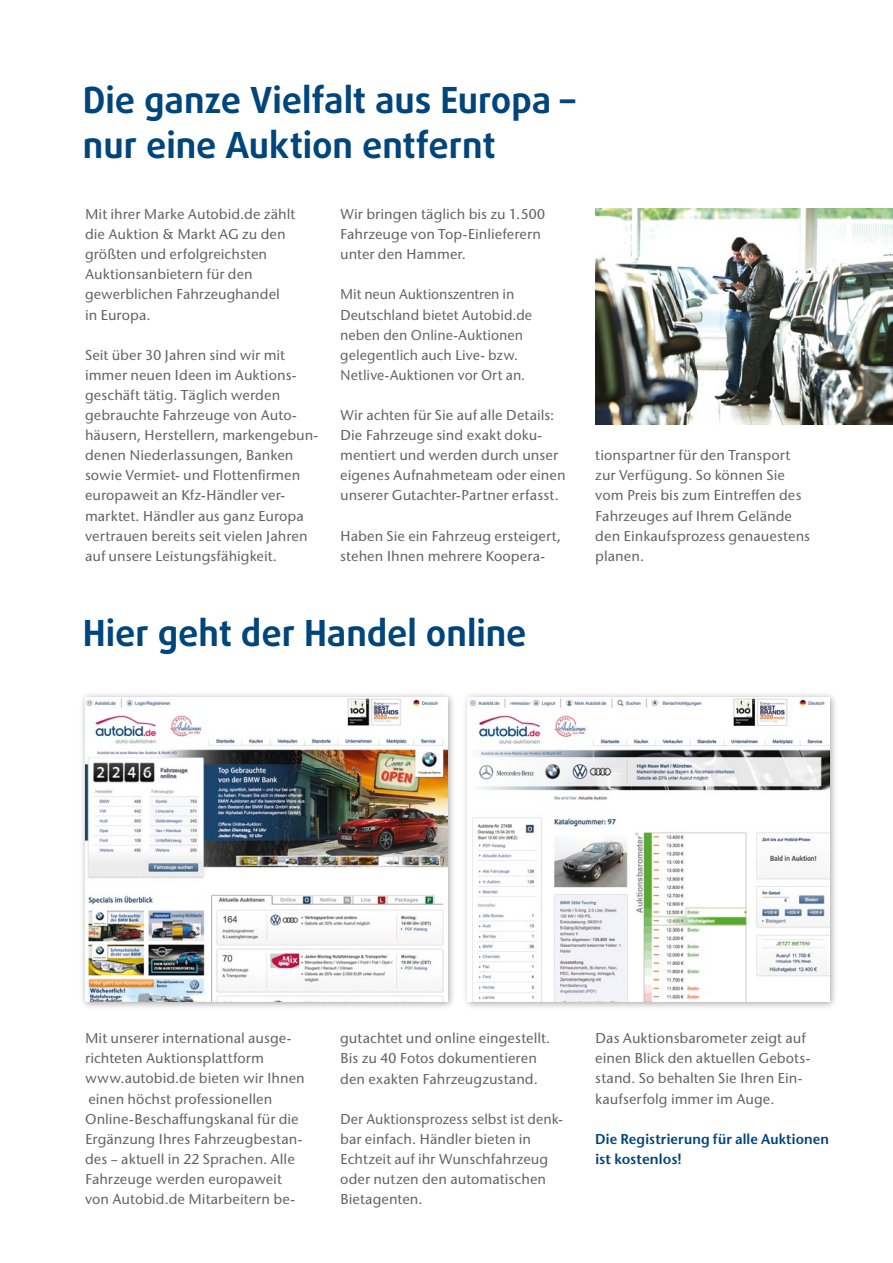
<style>
.page{position:relative;width:893px;height:1263px;background:#fff}
.page>*{position:absolute;margin:0;border:0;box-sizing:border-box;transform-origin:0 0}
.t1{font:700 36px/45px "Daxline Pro";color:#00457c}
.t2{font:500 14.25px/20.1px "Stone Sans ITC";color:#646363}
.t3{font:600 14.25px/20.1px "Stone Sans ITC";letter-spacing:.01em;color:#00457c}
</style>
<div class="page">
<img style="left:595px;top:208px;width:298px;height:216px">
<div style="left:79px;top:691px;width:377px;height:319px;background:#1d1d1b;opacity:.4"></div>
<img style="left:85px;top:697px;width:363px;height:304px">
<div style="left:462px;top:691px;width:376px;height:319px;background:#1d1d1b;opacity:.4"></div>
<img style="left:468px;top:697px;width:361px;height:304px">
<h1 class="t1" style="left:83px;top:78px;width:494px">Die ganze Vielfalt aus Europa – nur eine Auktion entfernt</h1>
<p class="t2" style="left:85px;top:204px;width:212px">Mit ihrer Marke Autobid.de zählt die Auktion &amp; Markt AG zu den größten und erfolgreichsten<br>Auktionsanbietern für den gewerblichen Fahrzeughandel in Europa.</p>
<p class="t2" style="left:85px;top:345px;width:235px">Seit über 30 Jahren sind wir mit immer neuen Ideen im Auktions&shy;geschäft tätig. Täglich werden gebrauchte Fahrzeuge von Auto&shy;häusern, Herstellern, markengebun&shy;denen Niederlassungen, Banken sowie Vermiet- und Flottenfirmen europaweit an Kfz-Händler ver&shy;marktet. Händler aus ganz Europa vertrauen bereits seit vielen Jahren auf unsere Leistungsfähigkeit.</p>
<p class="t2" style="left:340px;top:204px;width:206px">Wir bringen täglich bis zu 1.500<br>Fahrzeuge von Top-Einlieferern unter den Hammer.</p>
<p class="t2" style="left:340px;top:285px;width:193px">Mit neun Auktionszentren in<br>Deutschland bietet Autobid.de neben den Online-Auktionen gelegentlich auch Live- bzw.<br>Netlive-Auktionen vor Ort an.</p>
<p class="t2" style="left:340px;top:405px;width:227px">Wir achten für Sie auf alle Details:<br>Die Fahrzeuge sind exakt doku&shy;mentiert und werden durch unser eigenes Aufnahmeteam oder einen unserer Gutachter-Partner erfasst.</p>
<p class="t2" style="left:340px;top:526px;width:222px">Haben Sie ein Fahrzeug ersteigert, stehen Ihnen mehrere Koopera-</p>
<p class="t2" style="left:595px;top:445px;width:216px">tionspartner für den Transport zur Verfügung. So können Sie vom Preis bis zum Eintreffen des<br>Fahrzeuges auf Ihrem Gelände den Einkaufsprozess genauestens planen.</p>
<h1 class="t1" style="left:83px;top:611px;width:445px">Hier geht der Handel online</h1>
<p class="t2" style="left:85px;top:1028px;width:221px">Mit unserer international ausge&shy;richteten Auktionsplattform www.autobid.de bieten wir Ihnen einen höchst professionellen<br>Online-Beschaffungskanal für die<br>Ergänzung Ihres Fahrzeugbestan&shy;des – aktuell in 22 Sprachen. Alle<br>Fahrzeuge werden europaweit von Autobid.de Mitarbeitern be-</p>
<p class="t2" style="left:340px;top:1028px;width:212px">gutachtet und online eingestellt.<br>Bis zu 40 Fotos dokumentieren den exakten Fahrzeugzustand.</p>
<p class="t2" style="left:340px;top:1109px;width:224px">Der Auktionsprozess selbst ist denk&shy;bar einfach. Händler bieten in<br>Echtzeit auf ihr Wunschfahrzeug oder nutzen den automatischen<br>Bietagenten.</p>
<p class="t2" style="left:595px;top:1028px;width:216px">Das Auktionsbarometer zeigt auf einen Blick den aktuellen Gebots&shy;stand. So behalten Sie Ihren Ein&shy;kaufserfolg immer im Auge.</p>
<p class="t3" style="left:595px;top:1129px;width:235px">Die Registrierung für alle Auktionen ist kostenlos!</p>
</div>
